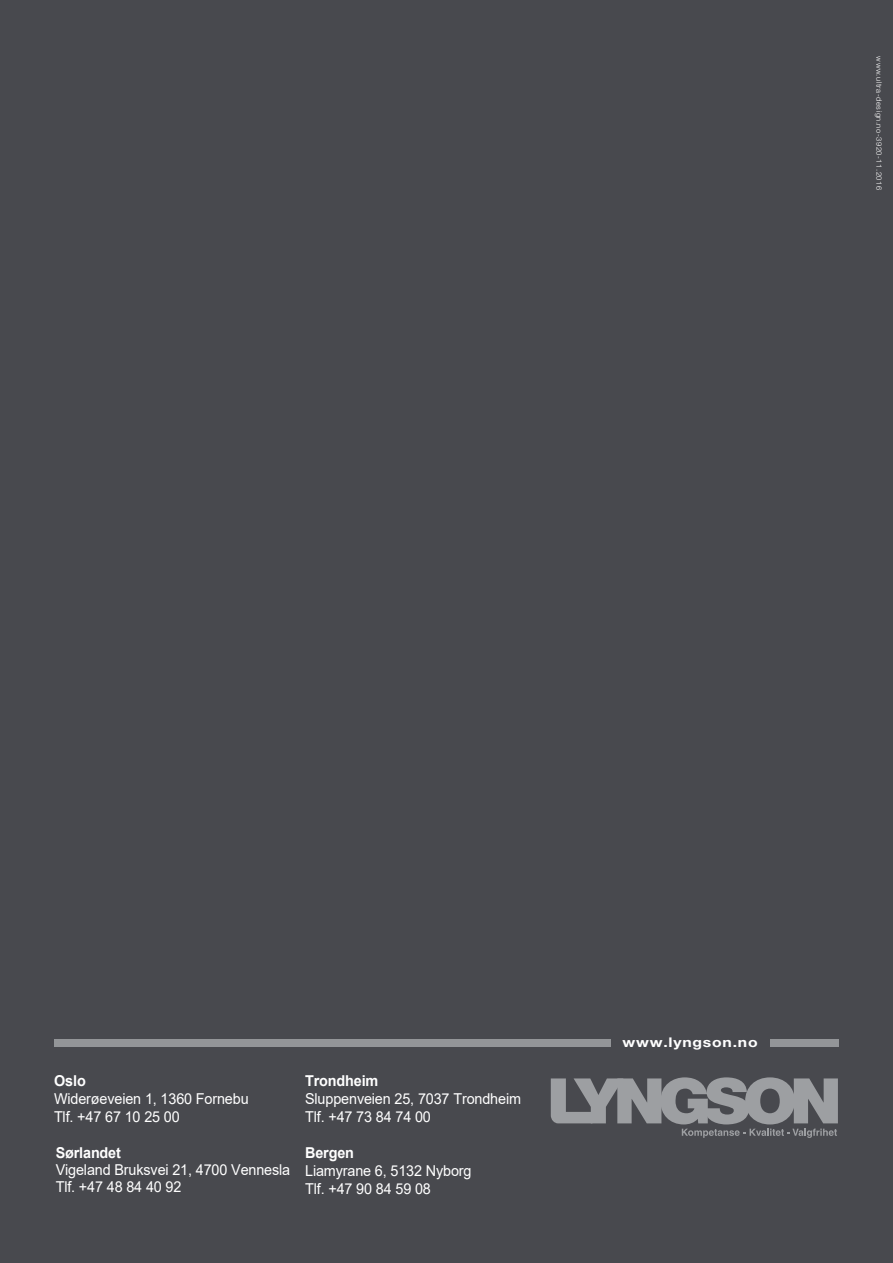
<style>
.page{position:relative;width:893px;height:1263px;background:#48494e}
.page>*{position:absolute;margin:0;border:0;box-sizing:border-box;transform-origin:0 0}
.Paragrafo_greco{font:15px/18px "Arial";letter-spacing:-.01em;color:#fff;scale:.96 1}
.t1{font:700 15px "Arial";letter-spacing:-.01em;color:#fff;scale:.96 1}
.Paragrafo_greco-2{font:700 13.35px "Helvetica Neue LT Std";letter-spacing:.05em;color:#fff;scale:1.18 1}
.t2{font:300 7.5px "Helvetica Neue LT Std";letter-spacing:.075em;color:#fff}
.t3{font:300 7.5px "Helvetica Neue LT Std";letter-spacing:.075em;color:#c5c6c8}
.s1{font-weight:700}
</style>
<div class="page">
<div style="left:54px;top:1039px;width:557px;height:8px;background:#939598"></div>
<div style="left:771px;top:1039px;width:68px;height:8px;background:#939598"></div>
<svg style="left:551px;top:1077px;width:287px;height:61px"></svg>
<p class="t2" style="left:884px;top:56px;width:135px;rotate:90deg">www.ultra-design.no-3920-11.2016</p>
<p class="t3" style="left:875px;top:181px;width:116px;rotate:-90deg">realized with iés technology by</p>
<p class="Paragrafo_greco" style="left:54px;top:1072px;width:204px"><span class="s1">Oslo<br></span>Widerøeveien 1, 1360 Fornebu<br>Tlf. +47 67 10 25 00</p>
<p class="Paragrafo_greco" style="left:305px;top:1072px;width:226px"><span class="s1">Trondheim<br></span>Sluppenveien 25, 7037 Trondheim<br>Tlf. +47 73 84 74 00</p>
<p class="Paragrafo_greco" style="left:305px;top:1144px;width:175px"><span class="s1">Bergen<br></span>Liamyrane 6, 5132 Nyborg<br>Tlf. +47 90 84 59 08</p>
<p class="t1" style="left:56px;top:1142px;width:69px">Sørlandet</p>
<p class="Paragrafo_greco" style="left:56px;top:1161px;width:246px;line-height:17.2px">Vigeland Bruksvei 21, 4700 Vennesla<br>Tlf. +47 48 84 40 92</p>
<p class="Paragrafo_greco-2" style="left:622px;top:1034px;width:116px">www.lyngson.no</p>
</div>
